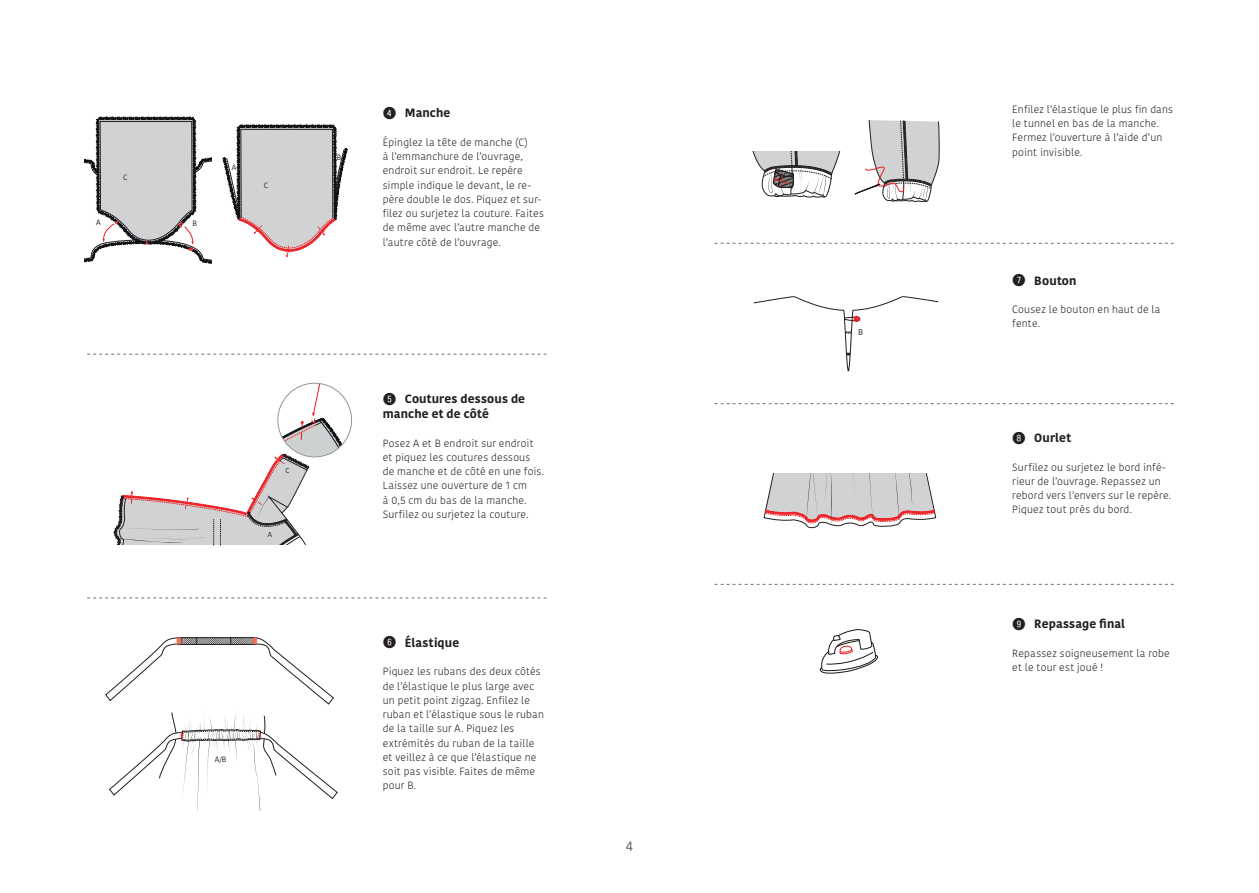
<style>
.page{position:relative;width:1259px;height:893px;background:#fff}
.page>*{position:absolute;margin:0;border:0;box-sizing:border-box;transform-origin:0 0}
.t1{font:13.5px "Kohinoor";color:#57585a}
.t2{font:700 12px/15px "Kohinoor";letter-spacing:.01em;color:#231f20}
.t3{font:300 10.5px/14.2px "Kohinoor";letter-spacing:.02em;color:#231f20}
.t4{font:8.4px "Kohinoor";color:#231f20}
.t5{font:7.65px "Kohinoor";color:#231f20}
.t6{font:7.2px "Kohinoor";color:#231f20}
.s1{font-family:"Fyra Numeric Circle Closed";font-weight:400;font-size:16.5px}
</style>
<div class="page">
<svg style="left:223px;top:126px;width:124px;height:131px"></svg>
<svg style="left:85px;top:118px;width:126px;height:146px"></svg>
<svg style="left:114px;top:383px;width:231px;height:163px"></svg>
<div style="left:278px;top:383px;width:74px;height:74px;border:1px solid #939598;border-radius:50%"></div>
<svg style="left:182px;top:639px;width:72px;height:4px"></svg>
<div style="left:178px;top:637px;width:78px;height:8px;border:1px solid #231f20"></div>
<svg style="left:105px;top:637px;width:77px;height:64px"></svg>
<svg style="left:254px;top:637px;width:80px;height:67px"></svg>
<svg style="left:109px;top:712px;width:229px;height:98px"></svg>
<svg style="left:752px;top:151px;width:89px;height:47px"></svg>
<svg style="left:854px;top:120px;width:86px;height:82px"></svg>
<svg style="left:753px;top:296px;width:186px;height:75px"></svg>
<svg style="left:763px;top:474px;width:173px;height:55px"></svg>
<svg style="left:714px;top:584px;width:460px;height:1px"></svg>
<svg style="left:714px;top:243px;width:460px;height:1px"></svg>
<svg style="left:714px;top:403px;width:460px;height:1px"></svg>
<svg style="left:87px;top:354px;width:459px;height:1px"></svg>
<svg style="left:87px;top:598px;width:459px;height:1px"></svg>
<svg style="left:820px;top:629px;width:58px;height:44px"></svg>
<p class="t5" style="left:123px;top:173px;width:6px">C</p>
<p class="t5" style="left:96px;top:217px;width:6px">A</p>
<p class="t5" style="left:192px;top:218px;width:6px">B</p>
<p class="t5" style="left:232px;top:163px;width:6px">A</p>
<p class="t5" style="left:264px;top:180px;width:6px">C</p>
<p class="t5" style="left:337px;top:152px;width:6px">B</p>
<p class="t2" style="left:383px;top:106px;width:69px"><span class="s1">4</span> Manche</p>
<p class="t3" style="left:383px;top:135px;width:163px">Épinglez la tête de manche (C)<br>à l’emmanchure de l’ouvrage, endroit sur endroit. Le repère simple indique le devant, le re‑ père double le dos. Piquez et sur‑ filez ou surjetez la couture. Faites de même avec l’autre manche de l’autre côté de l’ouvrage.</p>
<p class="t6" style="left:285px;top:466px;width:6px">C</p>
<p class="t6" style="left:268px;top:530px;width:6px">A</p>
<p class="t5" style="left:215px;top:755px;width:13px">A/B</p>
<p class="t2" style="left:383px;top:392px;width:144px"><span class="s1">5</span> Coutures dessous de manche et de côté</p>
<p class="t3" style="left:383px;top:436px;width:163px">Posez A et B endroit sur endroit et piquez les coutures dessous de manche et de côté en une fois.<br>Laissez une ouverture de 1 cm<br>à 0,5 cm du bas de la manche.<br>Surfilez ou surjetez la couture.</p>
<p class="t2" style="left:383px;top:635px;width:78px"><span class="s1">6</span> Élastique</p>
<p class="t3" style="left:383px;top:665px;width:163px">Piquez les rubans des deux côtés de l’élastique le plus large avec un petit point zigzag. Enfilez le ruban et l’élastique sous le ruban de la taille sur A. Piquez les extrémités du ruban de la taille et veillez à ce que l’élastique ne soit pas visible. Faites de même pour B.</p>
<p class="t1" style="left:626px;top:837px;width:9px">4</p>
<p class="t4" style="left:858px;top:327px;width:7px">B</p>
<p class="t3" style="left:1012px;top:102px;width:162px">Enfilez l’élastique le plus fin dans le tunnel en bas de la manche.<br>Fermez l’ouverture à l’aide d’un point invisible.</p>
<p class="t2" style="left:1012px;top:273px;width:66px"><span class="s1">7</span> Bouton</p>
<p class="t3" style="left:1012px;top:303px;width:150px">Cousez le bouton en haut de la fente.</p>
<p class="t2" style="left:1012px;top:431px;width:60px"><span class="s1">8</span> Ourlet</p>
<p class="t3" style="left:1012px;top:460px;width:160px">Surfilez ou surjetez le bord infé‑ rieur de l’ouvrage. Repassez un rebord vers l’envers sur le repère.<br>Piquez tout près du bord.</p>
<p class="t2" style="left:1012px;top:617px;width:114px"><span class="s1">9</span> Repassage final</p>
<p class="t3" style="left:1012px;top:646px;width:159px">Repassez soigneusement la robe et le tour est joué !</p>
</div>
